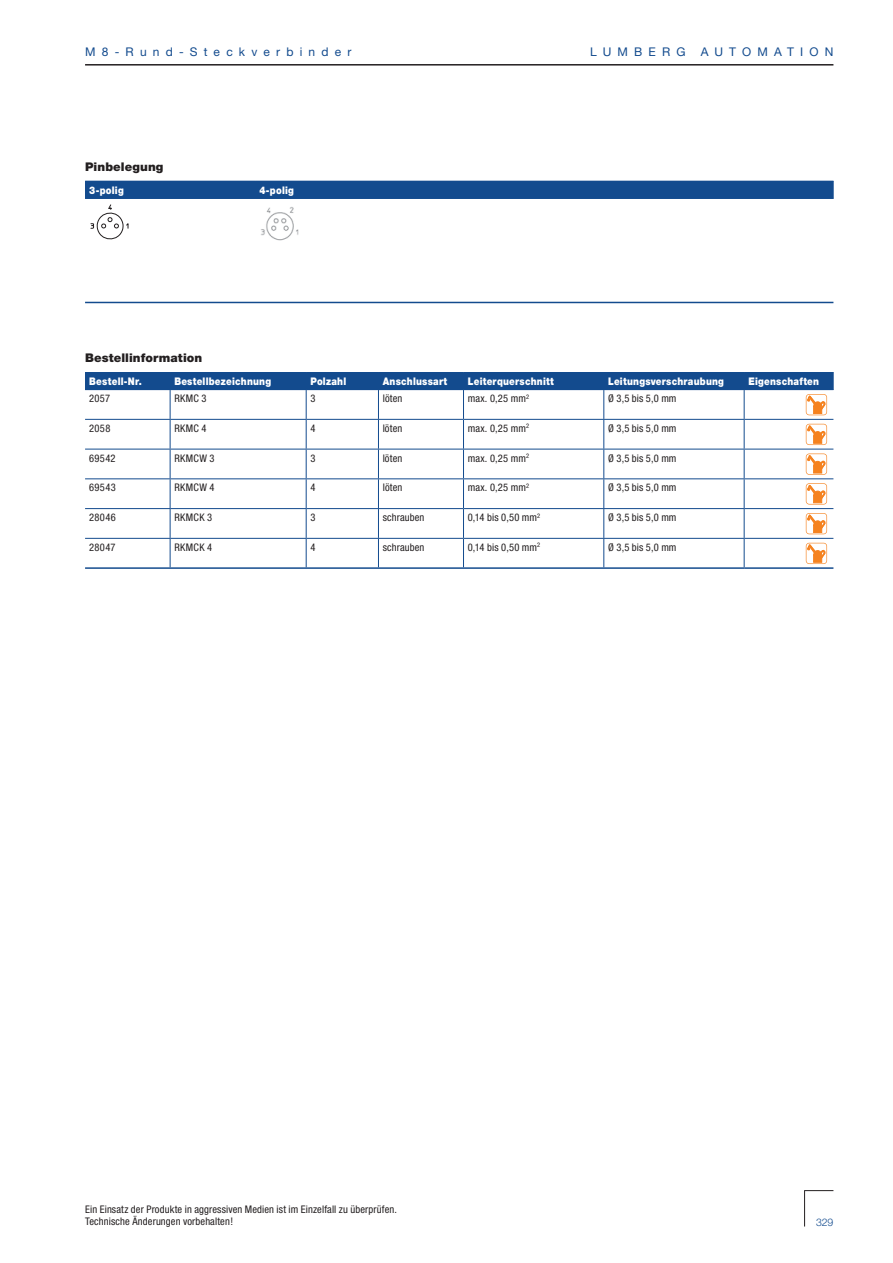
<style>
.page{position:relative;width:893px;height:1263px;background:#fff}
.page>*{position:absolute;margin:0;border:0;box-sizing:border-box;transform-origin:0 0}
.t1{font:12px "Helvetica Neue";letter-spacing:.515em;color:#134b8e}
.t2{font:900 12px "Helvetica Neue";letter-spacing:.01em;color:#231f20}
.t3{font:condensed 10.5px "Helvetica Neue";letter-spacing:.015em;color:#231f20}
.t4{font:900 10.5px "Helvetica Neue";letter-spacing:.02em;color:#fff;scale:.87 1}
.t5{font:condensed 10.5px/12px "Helvetica Neue";letter-spacing:.01em;color:#221e1f}
.t6{font:300 10.5px "Helvetica Neue";color:#134b8e}
</style>
<div class="page">
<hr style="left:804px;top:1191px;width:1px;height:36px;background:#221e1f">
<svg style="left:804px;top:1190px;width:29px;height:1px"></svg>
<hr style="left:85px;top:64px;width:748px;height:2px;background:#231f20">
<hr style="left:85px;top:567px;width:659px;height:2px;background:#134b8e">
<hr style="left:744px;top:567px;width:89px;height:2px;background:#134b8e">
<div style="left:85px;top:372px;width:85px;height:18px;background:#134b8e"></div>
<div style="left:170px;top:372px;width:136px;height:18px;background:#134b8e"></div>
<div style="left:306px;top:372px;width:72px;height:18px;background:#134b8e"></div>
<div style="left:378px;top:372px;width:85px;height:18px;background:#134b8e"></div>
<div style="left:463px;top:372px;width:141px;height:18px;background:#134b8e"></div>
<div style="left:604px;top:372px;width:140px;height:18px;background:#134b8e"></div>
<div style="left:744px;top:372px;width:89px;height:18px;background:#134b8e"></div>
<svg style="left:85px;top:390px;width:748px;height:177px"></svg>
<hr style="left:85px;top:302px;width:748px;height:1px;background:#134b8e">
<div style="left:85px;top:181px;width:170px;height:18px;background:#134b8e"></div>
<div style="left:255px;top:181px;width:578px;height:18px;background:#134b8e"></div>
<svg style="left:91px;top:204px;width:37px;height:36px"></svg>
<img style="left:261px;top:207px;width:37px;height:34px">
<p class="t1" style="left:85px;top:48px;width:268px">M8-Rund-Steckverbinder</p>
<p class="t1" style="left:590px;top:48px;width:97px">LUMBERG</p>
<p class="t1" style="left:700px;top:48px;width:134px">AUTOMATION</p>
<p class="t2" style="left:85px;top:162px;width:80px">Pinbelegung</p>
<p class="t4" style="left:89px;top:186px;width:41px">3-polig</p>
<p class="t4" style="left:259px;top:186px;width:41px">4-polig</p>
<p class="t2" style="left:85px;top:354px;width:119px">Bestellinformation</p>
<p class="t4" style="left:89px;top:377px;width:62px">Bestell-Nr.</p>
<p class="t4" style="left:174px;top:377px;width:113px">Bestellbezeichnung</p>
<p class="t4" style="left:310px;top:377px;width:43px">Polzahl</p>
<p class="t4" style="left:383px;top:377px;width:76px">Anschlussart</p>
<p class="t4" style="left:468px;top:377px;width:100px">Leiterquerschnitt</p>
<p class="t4" style="left:608px;top:377px;width:135px">Leitungsverschraubung</p>
<p class="t4" style="left:748px;top:377px;width:83px">Eigenschaften</p>
<p class="t3" style="left:89px;top:395px;width:22px">2057</p>
<p class="t3" style="left:174px;top:395px;width:34px">RKMC 3</p>
<p class="t3" style="left:310px;top:395px;width:7px">3</p>
<p class="t3" style="left:383px;top:395px;width:21px">löten</p>
<p class="t3" style="left:468px;top:395px;width:63px">max. 0,25 mm<sup>2</sup></p>
<p class="t3" style="left:608px;top:395px;width:70px">Ø 3,5 bis 5,0 mm</p>
<p class="t3" style="left:89px;top:424px;width:23px">2058</p>
<p class="t3" style="left:174px;top:424px;width:34px">RKMC 4</p>
<p class="t3" style="left:310px;top:424px;width:7px">4</p>
<p class="t3" style="left:383px;top:424px;width:21px">löten</p>
<p class="t3" style="left:468px;top:424px;width:63px">max. 0,25 mm<sup>2</sup></p>
<p class="t3" style="left:608px;top:424px;width:70px">Ø 3,5 bis 5,0 mm</p>
<p class="t3" style="left:89px;top:454px;width:28px">69542</p>
<p class="t3" style="left:174px;top:454px;width:42px">RKMCW 3</p>
<p class="t3" style="left:310px;top:454px;width:7px">3</p>
<p class="t3" style="left:383px;top:454px;width:21px">löten</p>
<p class="t3" style="left:468px;top:454px;width:63px">max. 0,25 mm<sup>2</sup></p>
<p class="t3" style="left:608px;top:454px;width:70px">Ø 3,5 bis 5,0 mm</p>
<p class="t3" style="left:89px;top:484px;width:28px">69543</p>
<p class="t3" style="left:174px;top:484px;width:42px">RKMCW 4</p>
<p class="t3" style="left:310px;top:484px;width:7px">4</p>
<p class="t3" style="left:383px;top:484px;width:21px">löten</p>
<p class="t3" style="left:468px;top:484px;width:63px">max. 0,25 mm<sup>2</sup></p>
<p class="t3" style="left:608px;top:484px;width:70px">Ø 3,5 bis 5,0 mm</p>
<p class="t3" style="left:89px;top:514px;width:28px">28046</p>
<p class="t3" style="left:174px;top:514px;width:39px">RKMCK 3</p>
<p class="t3" style="left:310px;top:514px;width:7px">3</p>
<p class="t3" style="left:383px;top:514px;width:43px">schrauben</p>
<p class="t3" style="left:468px;top:514px;width:74px">0,14 bis 0,50 mm<sup>2</sup></p>
<p class="t3" style="left:608px;top:514px;width:70px">Ø 3,5 bis 5,0 mm</p>
<p class="t3" style="left:89px;top:543px;width:28px">28047</p>
<p class="t3" style="left:174px;top:543px;width:39px">RKMCK 4</p>
<p class="t3" style="left:310px;top:543px;width:7px">4</p>
<p class="t3" style="left:383px;top:543px;width:43px">schrauben</p>
<p class="t3" style="left:468px;top:543px;width:74px">0,14 bis 0,50 mm<sup>2</sup></p>
<p class="t3" style="left:608px;top:543px;width:70px">Ø 3,5 bis 5,0 mm</p>
<p class="t5" style="left:85px;top:1205px;width:313px">Ein Einsatz der Produkte in aggressiven Medien ist im Einzelfall zu überprüfen.<br>Technische Änderungen vorbehalten!</p>
<p class="t6" style="left:816px;top:1219px;width:19px">329</p>
</div>
